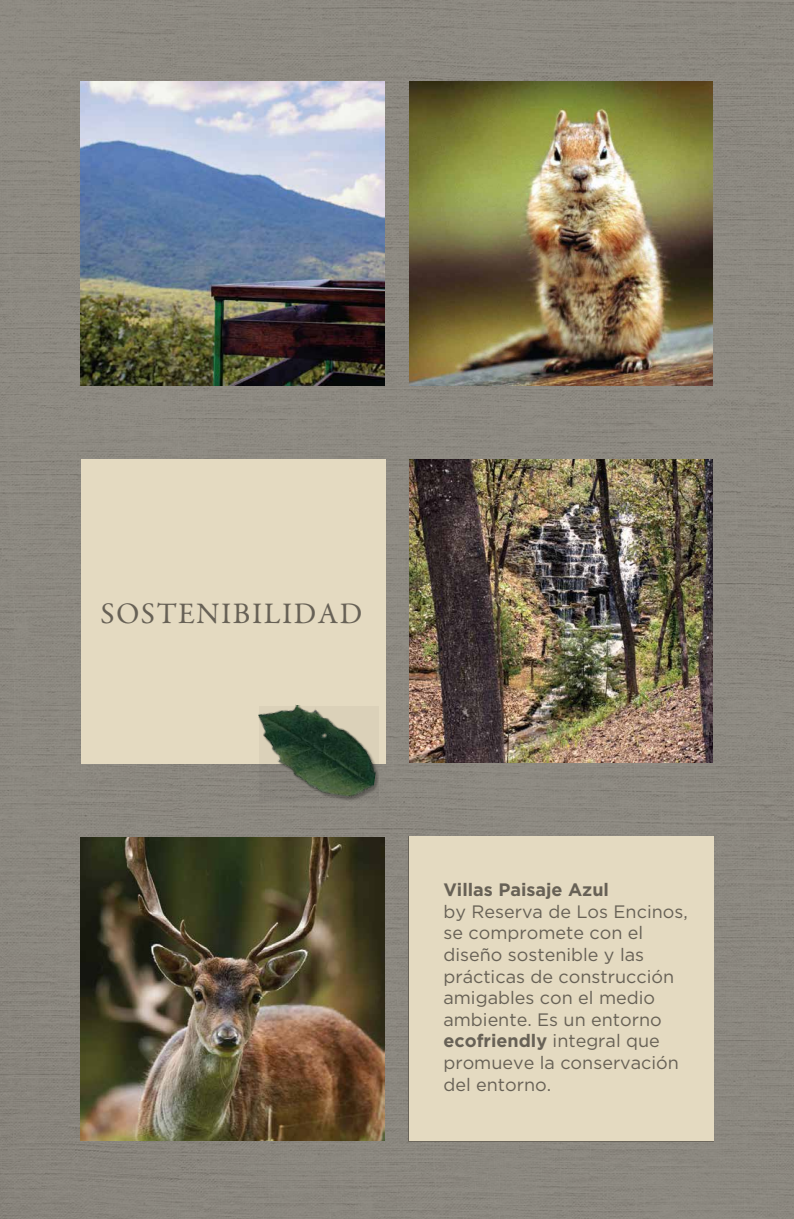
<style>
.page{position:relative;width:794px;height:1219px;background:#8c8880}
.page>*{position:absolute;margin:0;border:0;box-sizing:border-box;transform-origin:0 0}
.t1{font:30px "Garamond Premr Pro";letter-spacing:.05em;color:#676156}
.t2{font:18px/21.6px "Gotham";color:#676156}
.t3{font:700 18px "Gotham";color:#676156}
.s1{font-weight:700}
</style>
<div class="page">
<img style="left:81px;top:82px;width:303px;height:303px">
<img style="left:81px;top:837px;width:303px;height:304px">
<img style="left:409px;top:82px;width:304px;height:303px">
<img style="left:409px;top:459px;width:304px;height:304px">
<div style="left:409px;top:836px;width:305px;height:305px;background:#e4dac1"></div>
<div style="left:81px;top:459px;width:304px;height:305px;background:#e4dac1"></div>
<img style="left:249px;top:704px;width:134px;height:96px">
<h1 class="t1" style="left:100px;top:595px;width:263px">SOSTENIBILIDAD</h1>
<p class="t3" style="left:443px;top:878px;width:167px">Villas Paisaje Azul</p>
<p class="t2" style="left:443px;top:900px;width:246px">by Reserva de Los Encinos, se compromete con el diseño sostenible y las prácticas de construcción amigables con el medio ambiente. Es un entorno <span class="s1">ecofriendly</span> integral que promueve la conservación del entorno.</p>
</div>
